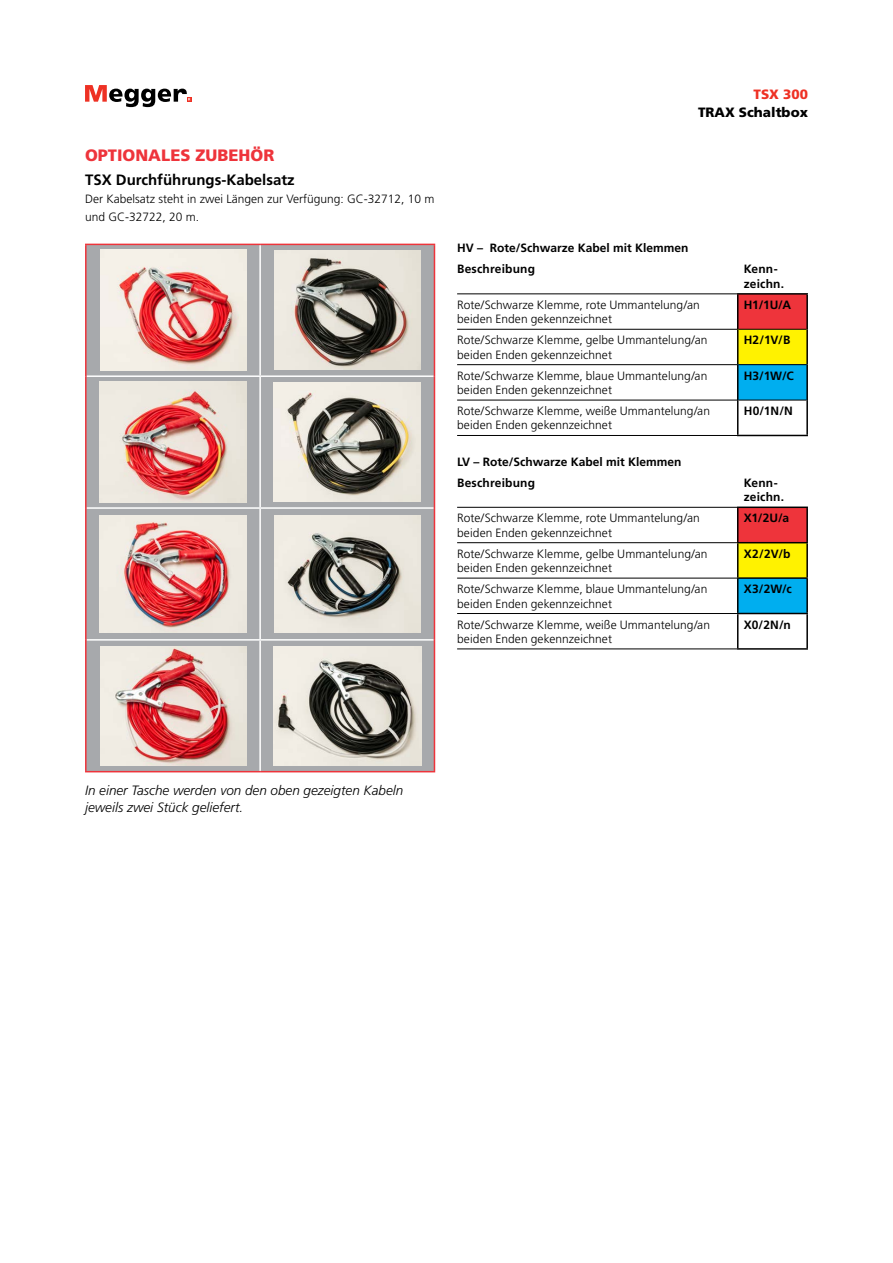
<style>
.page{position:relative;width:893px;height:1263px;background:#fff}
.page>*{position:absolute;margin:0;border:0;box-sizing:border-box;transform-origin:0 0}
.t1{font:900 16.5px "Frutiger LT Std";color:#ee343b}
.t2{font:700 15px "Frutiger LT Std";color:#000}
.t3{font:italic 300 13.5px/16.2px "Frutiger LT Std";color:#000}
.t4{font:900 13.5px "Frutiger LT Std";color:#000}
.t5{font:900 13.5px "Frutiger LT Std";color:#ee3124}
.t6{font:300 12px/14.4px "Frutiger LT Std";letter-spacing:.005em;color:#000}
.t7{font:700 12px/21px "Frutiger LT Std";color:#000}
</style>
<div class="page">
<svg style="left:85px;top:85px;width:106px;height:22px"></svg>
<svg style="left:87px;top:245px;width:347px;height:526px;background:#aaabae"></svg>
<hr style="left:259px;top:245px;width:2px;height:130px;background:#fff">
<hr style="left:87px;top:375px;width:173px;height:2px;background:#fff">
<hr style="left:260px;top:375px;width:174px;height:2px;background:#fff">
<hr style="left:259px;top:377px;width:2px;height:130px;background:#fff">
<hr style="left:87px;top:507px;width:173px;height:2px;background:#fff">
<hr style="left:260px;top:507px;width:174px;height:2px;background:#fff">
<hr style="left:259px;top:509px;width:2px;height:130px;background:#fff">
<hr style="left:87px;top:639px;width:173px;height:2px;background:#fff">
<hr style="left:260px;top:639px;width:174px;height:2px;background:#fff">
<hr style="left:259px;top:641px;width:2px;height:130px;background:#fff">
<hr style="left:85px;top:244px;width:175px;height:1px;background:#ee343b">
<hr style="left:85px;top:245px;width:2px;height:131px;background:#ee343b">
<hr style="left:260px;top:244px;width:175px;height:1px;background:#ee343b">
<hr style="left:434px;top:245px;width:1px;height:131px;background:#ee343b">
<hr style="left:85px;top:376px;width:2px;height:132px;background:#ee343b">
<hr style="left:434px;top:376px;width:1px;height:132px;background:#ee343b">
<hr style="left:85px;top:508px;width:2px;height:132px;background:#ee343b">
<hr style="left:434px;top:508px;width:1px;height:132px;background:#ee343b">
<hr style="left:85px;top:640px;width:2px;height:131px;background:#ee343b">
<hr style="left:434px;top:640px;width:1px;height:131px;background:#ee343b">
<hr style="left:85px;top:771px;width:175px;height:1px;background:#ee343b">
<hr style="left:260px;top:771px;width:175px;height:1px;background:#ee343b">
<img style="left:101px;top:250px;width:145px;height:121px">
<img style="left:274px;top:251px;width:147px;height:119px">
<img style="left:100px;top:381px;width:146px;height:122px">
<img style="left:274px;top:382px;width:147px;height:120px">
<img style="left:100px;top:515px;width:146px;height:118px">
<img style="left:274px;top:515px;width:146px;height:117px">
<img style="left:100px;top:646px;width:146px;height:119px">
<img style="left:273px;top:646px;width:148px;height:119px">
<div style="left:738px;top:294px;width:69px;height:35px;background:#ee343b"></div>
<div style="left:738px;top:329px;width:69px;height:36px;background:#fff200"></div>
<div style="left:738px;top:365px;width:69px;height:35px;background:#00aeef"></div>
<hr style="left:457px;top:293px;width:280px;height:1px;background:#000">
<hr style="left:457px;top:329px;width:280px;height:1px;background:#000">
<hr style="left:738px;top:329px;width:68px;height:1px;background:#000">
<hr style="left:457px;top:364px;width:280px;height:1px;background:#000">
<hr style="left:738px;top:364px;width:68px;height:1px;background:#000">
<hr style="left:457px;top:400px;width:280px;height:1px;background:#000">
<hr style="left:738px;top:400px;width:68px;height:1px;background:#000">
<hr style="left:457px;top:435px;width:280px;height:1px;background:#000">
<hr style="left:737px;top:293px;width:71px;height:2px;background:#000">
<hr style="left:737px;top:295px;width:1px;height:34px;background:#000">
<hr style="left:806px;top:295px;width:2px;height:34px;background:#000">
<hr style="left:737px;top:329px;width:1px;height:36px;background:#000">
<hr style="left:806px;top:329px;width:2px;height:36px;background:#000">
<hr style="left:737px;top:365px;width:1px;height:35px;background:#000">
<hr style="left:806px;top:365px;width:2px;height:35px;background:#000">
<hr style="left:737px;top:400px;width:1px;height:35px;background:#000">
<hr style="left:806px;top:400px;width:2px;height:35px;background:#000">
<hr style="left:737px;top:435px;width:71px;height:1px;background:#000">
<div style="left:738px;top:507px;width:69px;height:36px;background:#ee343b"></div>
<div style="left:738px;top:543px;width:69px;height:35px;background:#fff200"></div>
<div style="left:738px;top:578px;width:69px;height:35px;background:#00aeef"></div>
<hr style="left:457px;top:507px;width:280px;height:1px;background:#000">
<hr style="left:457px;top:542px;width:280px;height:1px;background:#000">
<hr style="left:457px;top:578px;width:280px;height:1px;background:#000">
<hr style="left:457px;top:613px;width:280px;height:1px;background:#000">
<hr style="left:457px;top:648px;width:280px;height:1px;background:#000">
<hr style="left:737px;top:506px;width:71px;height:2px;background:#000">
<hr style="left:737px;top:508px;width:1px;height:34px;background:#000">
<hr style="left:806px;top:508px;width:2px;height:34px;background:#000">
<hr style="left:737px;top:542px;width:71px;height:1px;background:#000">
<hr style="left:737px;top:543px;width:1px;height:34px;background:#000">
<hr style="left:806px;top:543px;width:2px;height:34px;background:#000">
<hr style="left:737px;top:577px;width:71px;height:2px;background:#000">
<hr style="left:737px;top:579px;width:1px;height:34px;background:#000">
<hr style="left:806px;top:579px;width:2px;height:34px;background:#000">
<hr style="left:737px;top:613px;width:71px;height:1px;background:#000">
<hr style="left:737px;top:614px;width:1px;height:34px;background:#000">
<hr style="left:806px;top:614px;width:2px;height:34px;background:#000">
<hr style="left:737px;top:648px;width:71px;height:2px;background:#000">
<h1 class="t1" style="left:85px;top:145px;width:191px">OPTIONALES ZUBEHÖR</h1>
<p class="t2" style="left:85px;top:171px;width:211px">TSX Durchführungs-Kabelsatz</p>
<p class="t6" style="left:85px;top:190px;width:351px;line-height:18px">Der Kabelsatz steht in zwei Längen zur Verfügung: GC-32712, 10 m und GC-32722, 20 m.</p>
<p class="t5" style="left:753px;top:86px;width:56px">TSX 300</p>
<p class="t4" style="left:698px;top:104px;width:111px">TRAX Schaltbox</p>
<p class="t7" style="left:457px;top:238px;width:233px">HV – Rote/Schwarze Kabel mit Klemmen<br>Beschreibung</p>
<p class="t7" style="left:744px;top:262px;width:42px;line-height:14.4px">Kenn&shy;zeichn.</p>
<p class="t6" style="left:457px;top:298px;width:244px">Rote/Schwarze Klemme, rote Ummantelung/an beiden Enden gekennzeichnet</p>
<p class="t7" style="left:744px;top:294px;width:49px">H1/1U/A</p>
<p class="t6" style="left:457px;top:333px;width:252px">Rote/Schwarze Klemme, gelbe Ummantelung/an beiden Enden gekennzeichnet</p>
<p class="t7" style="left:744px;top:330px;width:48px">H2/1V/B</p>
<p class="t6" style="left:457px;top:368px;width:252px">Rote/Schwarze Klemme, blaue Ummantelung/an beiden Enden gekennzeichnet</p>
<p class="t7" style="left:744px;top:365px;width:52px">H3/1W/C</p>
<p class="t6" style="left:457px;top:404px;width:254px">Rote/Schwarze Klemme, weiße Ummantelung/an beiden Enden gekennzeichnet</p>
<p class="t7" style="left:744px;top:400px;width:51px">H0/1N/N</p>
<p class="t7" style="left:457px;top:451px;width:226px">LV – Rote/Schwarze Kabel mit Klemmen<br>Beschreibung</p>
<p class="t7" style="left:744px;top:476px;width:42px;line-height:14.4px">Kenn&shy;zeichn.</p>
<p class="t6" style="left:457px;top:511px;width:244px">Rote/Schwarze Klemme, rote Ummantelung/an beiden Enden gekennzeichnet</p>
<p class="t7" style="left:744px;top:508px;width:47px">X1/2U/a</p>
<p class="t6" style="left:457px;top:546px;width:252px">Rote/Schwarze Klemme, gelbe Ummantelung/an beiden Enden gekennzeichnet</p>
<p class="t7" style="left:744px;top:543px;width:48px">X2/2V/b</p>
<p class="t6" style="left:457px;top:582px;width:252px">Rote/Schwarze Klemme, blaue Ummantelung/an beiden Enden gekennzeichnet</p>
<p class="t7" style="left:744px;top:578px;width:50px">X3/2W/c</p>
<p class="t6" style="left:457px;top:617px;width:254px">Rote/Schwarze Klemme, weiße Ummantelung/an beiden Enden gekennzeichnet</p>
<p class="t7" style="left:744px;top:614px;width:49px">X0/2N/n</p>
<p class="t3" style="left:85px;top:783px;width:320px">In einer Tasche werden von den oben gezeigten Kabeln jeweils zwei Stück geliefert.</p>
</div>
